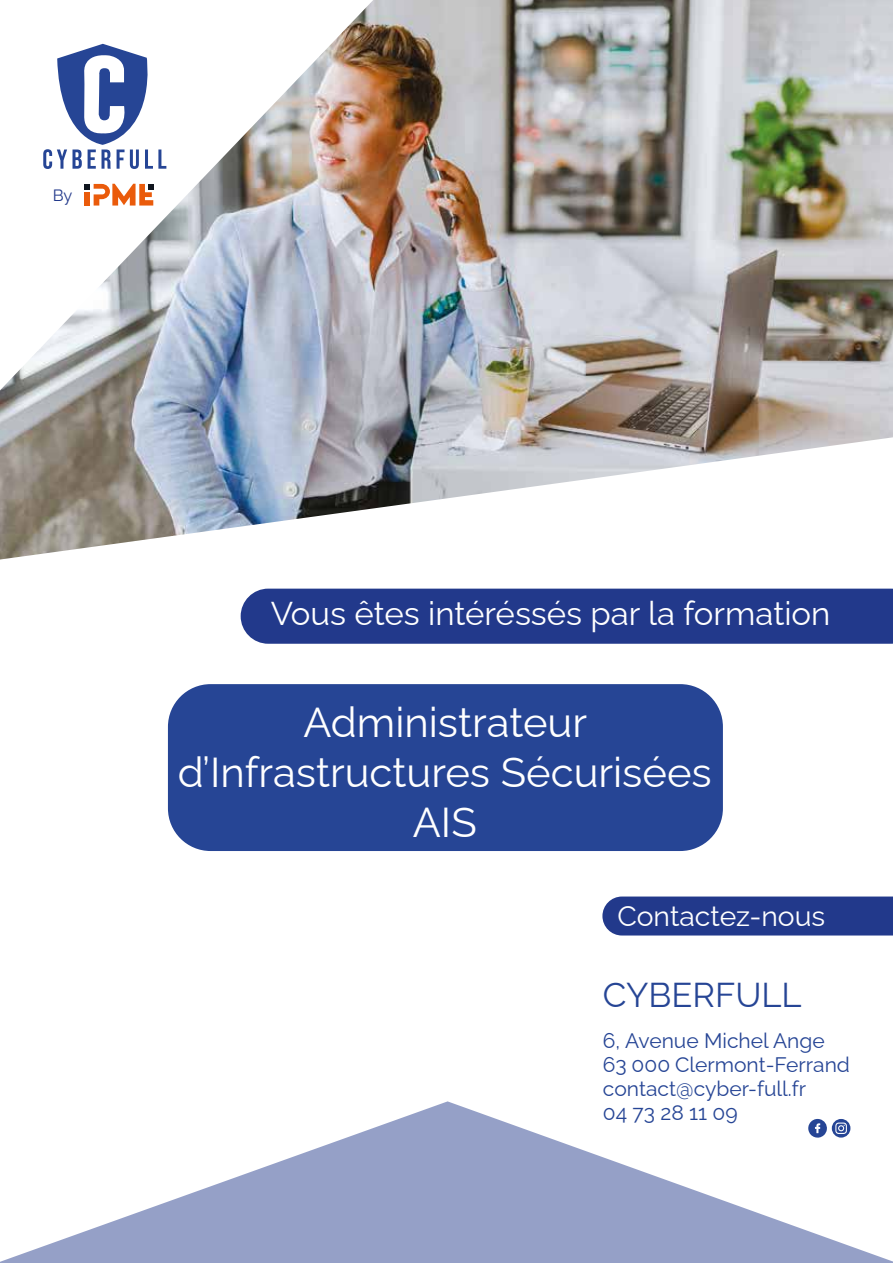
<style>
.page{position:relative;width:893px;height:1263px;background:#fff}
.page>*{position:absolute;margin:0;border:0;box-sizing:border-box;transform-origin:0 0}
.t1{font:100 41.85px/50.1px "Raleway";color:#fff;text-align:center}
.t2{font:100 34.5px "Raleway";color:#264595}
.t3{font:100 33px "Raleway";color:#fff}
.t4{font:100 28.35px "Raleway";color:#fff}
.t5{font:100 21px/24px "Raleway";color:#264595}
.t6{font:100 16.35px "Raleway";color:#22398b}
</style>
<div class="page">
<img style="left:0;top:0;width:893px;height:559px">
<div style="left:241px;top:589px;width:652px;height:55px;background:#22398b"></div>
<div style="left:602px;top:896px;width:291px;height:39px;background:#22398b"></div>
<img style="left:0;top:0;width:373px;height:390px">
<svg style="left:43px;top:44px;width:123px;height:125px"></svg>
<svg style="left:0;top:1101px;width:893px;height:162px;fill:#95a0c7"></svg>
<svg style="left:84px;top:184px;width:69px;height:22px"></svg>
<div style="left:168px;top:684px;width:555px;height:167px;background:#264595;border-radius:43px"></div>
<p class="t6" style="left:53px;top:183px;width:21px">By</p>
<h3 class="t3" style="left:271px;top:587px;width:561px">Vous êtes intéréssés par la formation</h3>
<h1 class="t1" style="left:178px;top:692px;width:535px">Administrateur d’Infrastructures Sécurisées<br>AIS</h1>
<h3 class="t4" style="left:617px;top:893px;width:209px">Contactez-nous</h3>
<h2 class="t2" style="left:603px;top:967px;width:200px">CYBERFULL</h2>
<p class="t5" style="left:603px;top:1026px;width:249px">6, Avenue Michel Ange<br>63 000 Clermont-Ferrand contact@cyber-full.fr<br>04 73 28 11 09</p>
</div>
